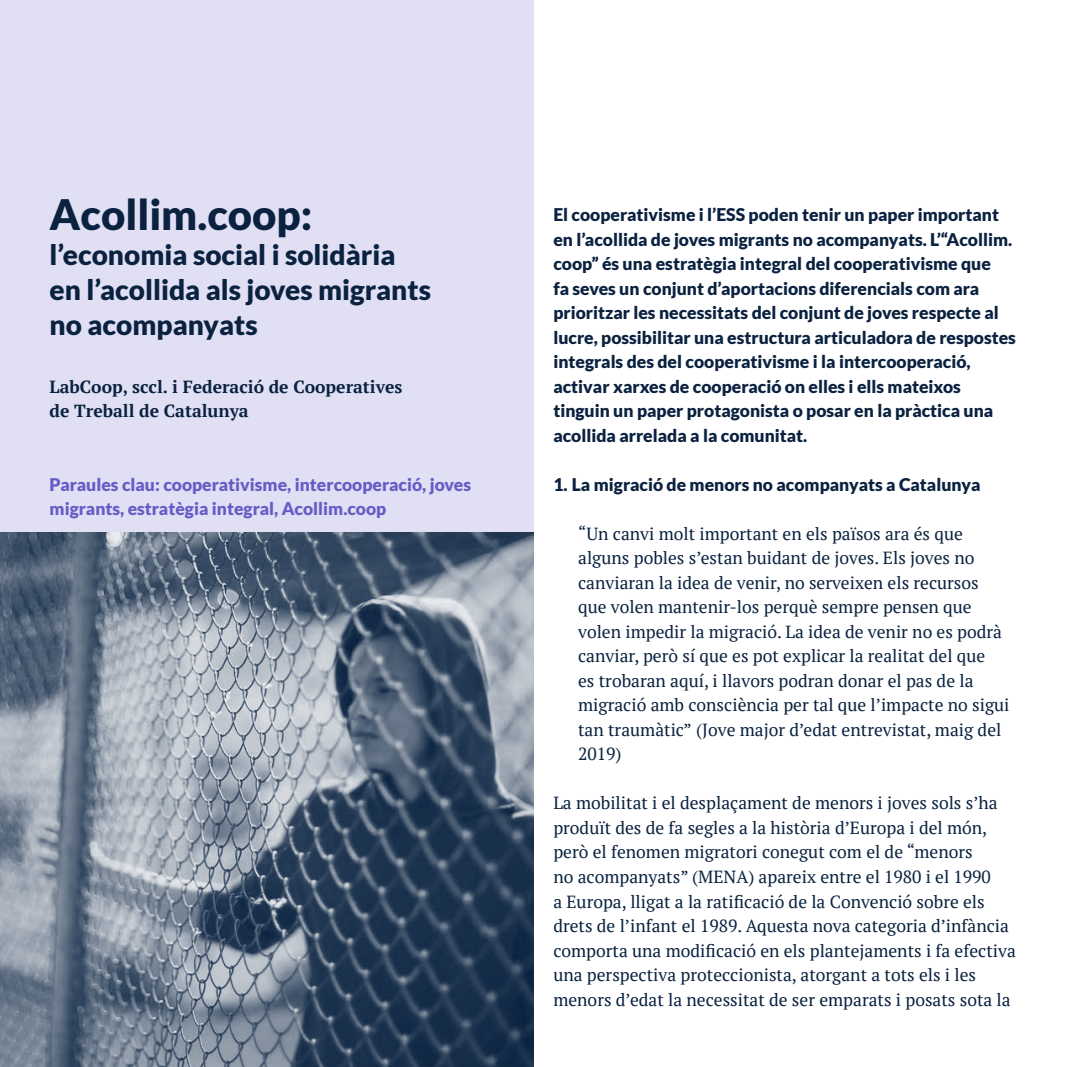
<style>
.page{position:relative;width:1067px;height:1067px;background:#fff}
.page>*{position:absolute;margin:0;border:0;box-sizing:border-box;transform-origin:0 0}
.t1{font:900 42px "Lato";color:#0a2240}
.t2{font:900 28px/35px "Lato";color:#0a2240}
.t3{font:17.5px/24.5px "PT Serif";color:#0a2240}
.t4{font:900 17.5px/24.5px "Lato";color:#0a2240}
.t5{font:900 17.5px/24.5px "Lato";color:#655dc6}
.t6{font:700 17.5px/24.5px "PT Serif";color:#0a2240}
</style>
<div class="page">
<div style="left:0;top:0;width:533px;height:533px;background:#e0dff4"></div>
<img style="left:0;top:532px;width:533px;height:535px">
<h1 class="t1" style="left:50px;top:190px;width:264px">Acollim.coop:</h1>
<h2 class="t2" style="left:50px;top:236px;width:383px">l’economia social i solidària en l’acollida als joves migrants no acompanyats</h2>
<p class="t6" style="left:50px;top:374px;width:354px">LabCoop, sccl. i Federació de Cooperatives de Treball de Catalunya</p>
<p class="t5" style="left:50px;top:472px;width:423px">Paraules clau: cooperativisme, intercooperació, joves migrants, estratègia integral, Acollim.coop</p>
<p class="t4" style="left:553px;top:202px;width:464px">El cooperativisme i l’ESS poden tenir un paper important en l’acollida de joves migrants no acompanyats. L’“Acollim. coop” és una estratègia integral del cooperativisme que<br>fa seves un conjunt d’aportacions diferencials com ara prioritzar les necessitats del conjunt de joves respecte al lucre, possibilitar una estructura articuladora de respostes integrals des del cooperativisme i la intercooperació, activar xarxes de cooperació on elles i ells mateixos tinguin un paper protagonista o posar en la pràctica una acollida arrelada a la comunitat.</p>
<p class="t4" style="left:553px;top:472px;width:428px">1. La migració de menors no acompanyats a Catalunya</p>
<p class="t3" style="left:578px;top:521px;width:433px">“Un canvi molt important en els països ara és que alguns pobles s’estan buidant de joves. Els joves no canviaran la idea de venir, no serveixen els recursos que volen mantenir-los perquè sempre pensen que volen impedir la migració. La idea de venir no es podrà canviar, però sí que es pot explicar la realitat del que<br>es trobaran aquí, i llavors podran donar el pas de la migració amb consciència per tal que l’impacte no sigui tan traumàtic” (Jove major d’edat entrevistat, maig del 2019)</p>
<p class="t3" style="left:553px;top:790px;width:464px">La mobilitat i el desplaçament de menors i joves sols s’ha produït des de fa segles a la història d’Europa i del món, però el fenomen migratori conegut com el de “menors<br>no acompanyats” (MENA) apareix entre el 1980 i el 1990<br>a Europa, lligat a la ratificació de la Convenció sobre els drets de l’infant el 1989. Aquesta nova categoria d’infància comporta una modificació en els plantejaments i fa efectiva una perspectiva proteccionista, atorgant a tots els i les menors d’edat la necessitat de ser emparats i posats sota la</p>
</div>
